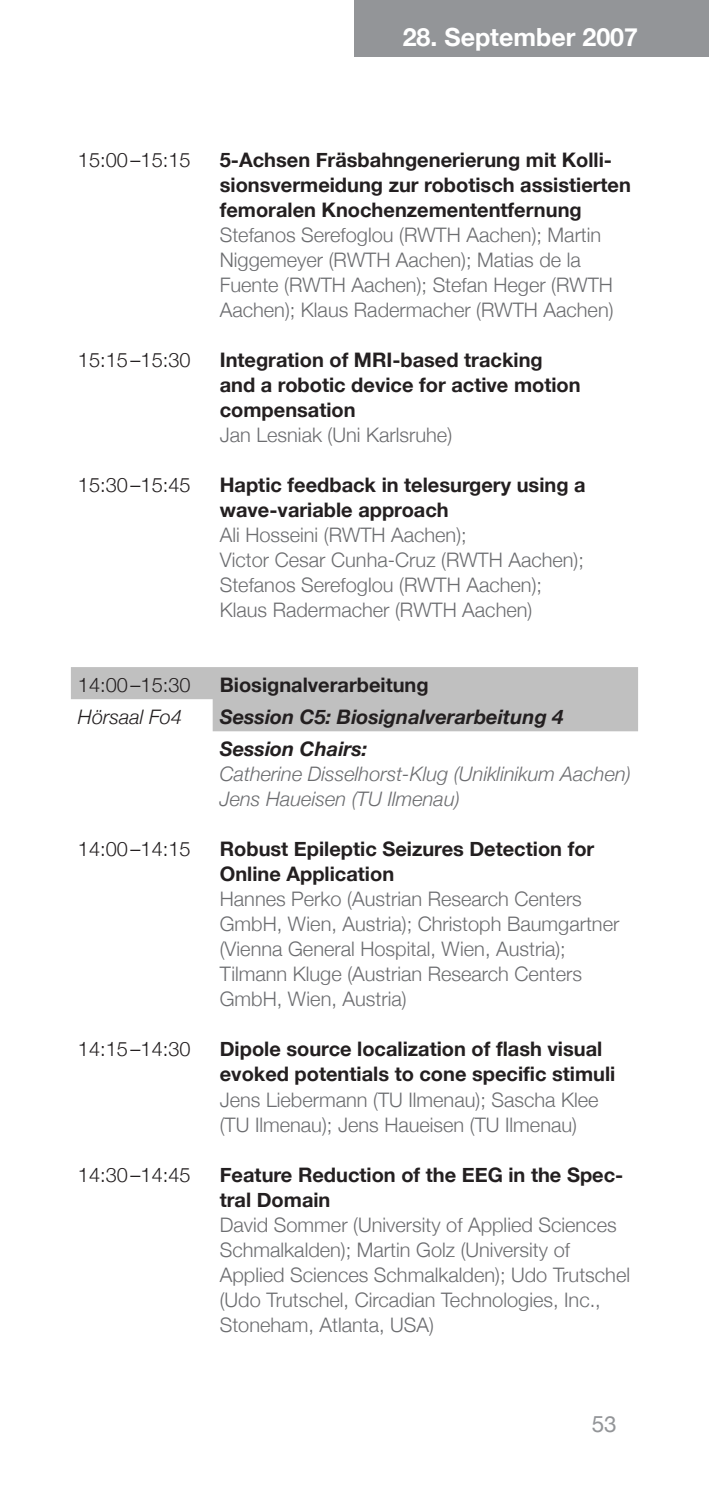
<style>
.page{position:relative;width:709px;height:1489px;background:#fff}
.page>*{position:absolute;margin:0;border:0;box-sizing:border-box;transform-origin:0 0}
.t1{font:700 25px "Helvetica Neue";color:#fff}
.t2{font:22.5px "Helvetica Neue";color:#939598}
.t3{font:300 20px/25px "Helvetica Neue";color:#6c6d70}
.t4{font:700 20px/25px "Helvetica Neue";color:#231f20}
.t5{font:300 20px "Helvetica Neue";color:#231f20}
.t6{font:italic 300 20px/25px "Helvetica Neue";color:#6c6d70}
.t7{font:italic 700 20px/32px "Helvetica Neue";color:#231f20}
.t8{font:italic 300 20px "Helvetica Neue";color:#231f20}
</style>
<div class="page">
<div style="left:354px;top:0;width:355px;height:57px;background:#939598"></div>
<svg style="left:71px;top:667px;width:567px;height:64px;background:#c8c8c8"></svg>
<p class="t1" style="left:403px;top:22px;width:237px">28. September 2007</p>
<p class="t1" style="left:416px;top:22px;width:15px">6</p>
<p class="t5" style="left:78px;top:147px;width:114px">15:00 –15:15</p>
<p class="t4" style="left:220px;top:147px;width:413px">5-Achsen Fräsbahngenerierung mit Kolli&shy;sionsvermeidung zur robotisch assistierten femoralen Knochenzemententfernung</p>
<p class="t3" style="left:220px;top:222px;width:395px">Stefanos Serefoglou (RWTH Aachen); Martin Niggemeyer (RWTH Aachen); Matias de la Fuente (RWTH Aachen); Stefan Heger (RWTH Aachen); Klaus Radermacher (RWTH Aachen)</p>
<p class="t5" style="left:78px;top:347px;width:114px">15:15 –15:30</p>
<p class="t4" style="left:220px;top:347px;width:362px">Integration of MRI-based tracking and a robotic device for active motion compensation</p>
<p class="t3" style="left:220px;top:422px;width:234px">Jan Lesniak (Uni Karlsruhe)</p>
<p class="t5" style="left:78px;top:472px;width:114px">15:30 –15:45</p>
<p class="t4" style="left:220px;top:472px;width:367px">Haptic feedback in telesurgery using a wave-variable approach</p>
<p class="t3" style="left:220px;top:522px;width:366px">Ali Hosseini (RWTH Aachen);<br>Victor Cesar Cunha-Cruz (RWTH Aachen); Stefanos Serefoglou (RWTH Aachen); Klaus Radermacher (RWTH Aachen)</p>
<p class="t5" style="left:78px;top:672px;width:114px">14:00 –15:30</p>
<p class="t4" style="left:220px;top:672px;width:210px">Biosignalverarbeitung</p>
<p class="t8" style="left:78px;top:705px;width:106px">Hörsaal Fo4</p>
<p class="t7" style="left:220px;top:700px;width:345px">Session C5: Biosignalverarbeitung 4<br>Session Chairs:</p>
<p class="t6" style="left:220px;top:761px;width:413px">Catherine Disselhorst-Klug (Uniklinikum Aachen)<br>Jens Haueisen (TU Ilmenau)</p>
<p class="t5" style="left:78px;top:837px;width:114px">14:00 –14:15</p>
<p class="t4" style="left:220px;top:836px;width:376px">Robust Epileptic Seizures Detection for<br>Online Application</p>
<p class="t3" style="left:220px;top:886px;width:401px">Hannes Perko (Austrian Research Centers GmbH, Wien, Austria); Christoph Baumgartner (Vienna General Hospital, Wien, Austria); Tilmann Kluge (Austrian Research Centers GmbH, Wien, Austria)</p>
<p class="t5" style="left:78px;top:1037px;width:114px">14:15 –14:30</p>
<p class="t4" style="left:220px;top:1036px;width:397px">Dipole source localization of flash visual evoked potentials to cone specific stimuli</p>
<p class="t3" style="left:220px;top:1086px;width:380px">Jens Liebermann (TU Ilmenau); Sascha Klee (TU Ilmenau); Jens Haueisen (TU Ilmenau)</p>
<p class="t5" style="left:78px;top:1162px;width:114px">14:30 –14:45</p>
<p class="t4" style="left:220px;top:1161px;width:405px">Feature Reduction of the EEG in the Spec&shy;tral Domain</p>
<p class="t3" style="left:220px;top:1211px;width:412px">David Sommer (University of Applied Sciences Schmalkalden); Martin Golz (University of Applied Sciences Schmalkalden); Udo Trutschel (Udo Trutschel, Circadian Technologies, Inc., Stoneham, Atlanta, USA)</p>
<p class="t2" style="left:592px;top:1410px;width:27px">53</p>
</div>
